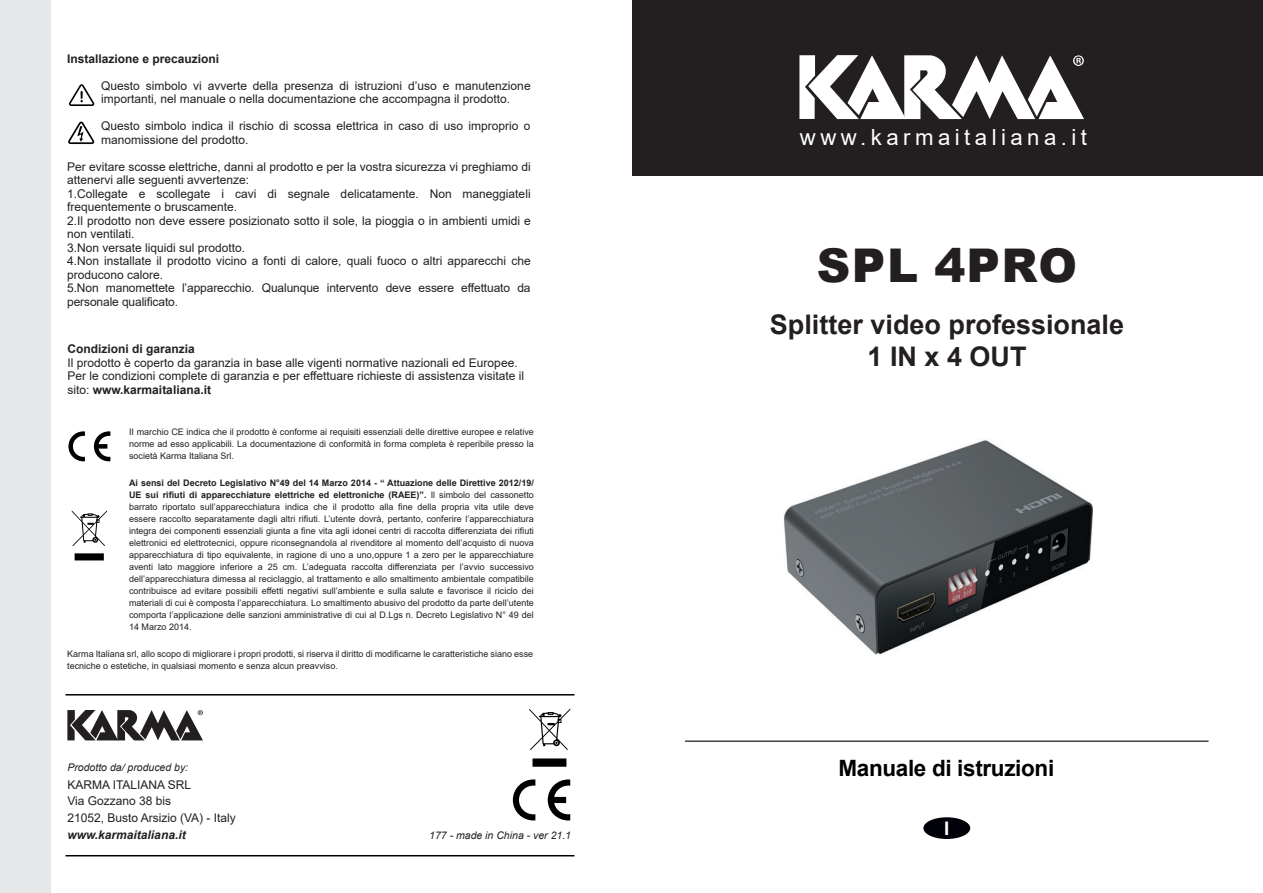
<style>
.page{position:relative;width:1263px;height:893px;background:#fff}
.page>*{position:absolute;margin:0;border:0;box-sizing:border-box;transform-origin:0 0}
.t1{font:900 46.5px "Arial";letter-spacing:.035em;color:#231f20}
.t2{font:700 27px/32.4px "Arial";color:#231f20;text-align:center}
.t3{font:700 22.5px "Arial";letter-spacing:-.015em;color:#000001}
.t4{font:22.2px "Arial";letter-spacing:.2em;color:#fff}
.t5{font:700 18.75px "Arial";color:#fff}
.t6{font:12px/13.5px "Arial";color:#231f20}
.t7{font:700 12px "Arial";color:#231f20}
.t8{font:italic 700 12px "Arial";color:#231f20}
.t9{font:italic 10.5px "Arial";color:#231f20}
.t10{font:9px/12px "Arial";color:#231f20;text-align:justify}
.s1{font-weight:700}
</style>
<div class="page">
<div style="left:632px;top:0;width:631px;height:176px;background:#231f20"></div>
<svg style="left:799px;top:55px;width:285px;height:64px"></svg>
<div style="left:923px;top:817px;width:47px;height:22px;background:#010209;border-radius:50%"></div>
<hr style="left:685px;top:740px;width:523px;height:2px;background:#231f20">
<hr style="left:65px;top:694px;width:509px;height:1px;background:#000">
<svg style="left:67px;top:710px;width:136px;height:30px"></svg>
<svg style="left:69px;top:84px;width:25px;height:22px"></svg>
<svg style="left:68px;top:431px;width:17px;height:30px"></svg>
<svg style="left:94px;top:431px;width:16px;height:30px"></svg>
<div style="left:0;top:0;width:50px;height:893px;background:#e6e7e9"></div>
<hr style="left:65px;top:855px;width:509px;height:1px;background:#000">
<svg style="left:529px;top:708px;width:41px;height:59px"></svg>
<svg style="left:72px;top:510px;width:35px;height:50px"></svg>
<svg style="left:513px;top:779px;width:22px;height:41px"></svg>
<svg style="left:548px;top:779px;width:22px;height:41px"></svg>
<img style="left:784px;top:440px;width:309px;height:215px">
<svg style="left:68px;top:122px;width:26px;height:22px"></svg>
<h3 class="t7" style="left:67px;top:50px;width:154px">Installazione e precauzioni</h3>
<h3 class="t6" style="left:101px;top:79px;width:431px">Questo simbolo vi avverte della presenza di istruzioni d’uso e manutenzione importanti, nel manuale o nella documentazione che accompagna il prodotto.</h3>
<h3 class="t6" style="left:101px;top:119px;width:431px">Questo simbolo indica il rischio di scossa elettrica in caso di uso improprio o manomissione del prodotto.</h3>
<p class="t6" style="left:67px;top:160px;width:465px">Per evitare scosse elettriche, danni al prodotto e per la vostra sicurezza vi preghiamo di attenervi alle seguenti avvertenze:<br>1.Collegate e scollegate i cavi di segnale delicatamente. Non maneggiateli frequentemente o bruscamente.<br>2.Il prodotto non deve essere posizionato sotto il sole, la pioggia o in ambienti umidi e non ventilati.<br>3.Non versate liquidi sul prodotto.<br>4.Non installate il prodotto vicino a fonti di calore, quali fuoco o altri apparecchi che producono calore.<br>5.Non manomettete l’apparecchio. Qualunque intervento deve essere effettuato da personale qualificato.</p>
<h3 class="t7" style="left:67px;top:341px;width:129px">Condizioni di garanzia</h3>
<h3 class="t6" style="left:67px;top:356px;width:458px">Il prodotto è coperto da garanzia in base alle vigenti normative nazionali ed Europee.<br>Per le condizioni complete di garanzia e per effettuare richieste di assistenza visitate il sito: <span class="s1">www.karmaitaliana.it</span></h3>
<p class="t10" style="left:129px;top:426px;width:406px">II marchio CE indica che il prodotto è conforme ai requisiti essenziali delle direttive europee e relative norme ad esso applicabili. La documentazione di conformità in forma completa è reperibile presso la società Karma Italiana Srl.</p>
<p class="t10" style="left:129px;top:476px;width:406px"><span class="s1">Ai sensi del Decreto Legislativo N°49 del 14 Marzo 2014 - “ Attuazione delle Direttive 2012/19/ UE sui rifiuti di apparecchiature elettriche ed elettroniche (RAEE)”.</span> Il simbolo del cassonetto barrato riportato sull’apparecchiatura indica che il prodotto alla fine della propria vita utile deve essere raccolto separatamente dagli altri rifiuti. L’utente dovrà, pertanto, conferire l’apparecchiatura integra dei componenti essenziali giunta a fine vita agli idonei centri di raccolta differenziata dei rifiuti elettronici ed elettrotecnici, oppure riconsegnandola al rivenditore al momento dell’acquisto di nuova apparecchiatura di tipo equivalente, in ragione di uno a uno,oppure 1 a zero per le apparecchiature aventi lato maggiore inferiore a 25 cm. L’adeguata raccolta differenziata per l’avvio successivo dell’apparecchiatura dimessa al reciclaggio, al trattamento e allo smaltimento ambientale compatibile contribuisce ad evitare possibili effetti negativi sull’ambiente e sulla salute e favorisce il riciclo dei materiali di cui è composta l’apparecchiatura. Lo smaltimento abusivo del prodotto da parte dell’utente comporta l’applicazione delle sanzioni amministrative di cui al D.Lgs n. Decreto Legislativo N° 49 del 14 Marzo 2014.</p>
<p class="t10" style="left:67px;top:648px;width:468px">Karma Italiana srl, allo scopo di migliorare i propri prodotti, si riserva il diritto di modificarne le caratteristiche siano esse tecniche o estetiche, in qualsiasi momento e senza alcun preavviso.</p>
<p class="t9" style="left:67px;top:760px;width:122px">Prodotto da/ produced by:</p>
<h3 class="t6" style="left:67px;top:776px;width:170px;line-height:16.5px">KARMA ITALIANA SRL<br>Via Gozzano 38 bis<br>21052, Busto Arsizio (VA) - Italy</h3>
<h3 class="t8" style="left:67px;top:827px;width:120px">www.karmaitaliana.it</h3>
<p class="t9" style="left:429px;top:828px;width:143px">177 - made in China - ver 21.1</p>
<h3 class="t4" style="left:800px;top:122px;width:289px">www.karmaitaliana.it</h3>
<h1 class="t1" style="left:817px;top:231px;width:262px">SPL 4PRO</h1>
<h2 class="t2" style="left:770px;top:308px;width:356px">Splitter video professionale<br>1 IN x 4 OUT</h2>
<h3 class="t3" style="left:838px;top:753px;width:217px">Manuale di istruzioni</h3>
<h3 class="t5" style="left:944px;top:815px;width:7px">I</h3>
</div>
